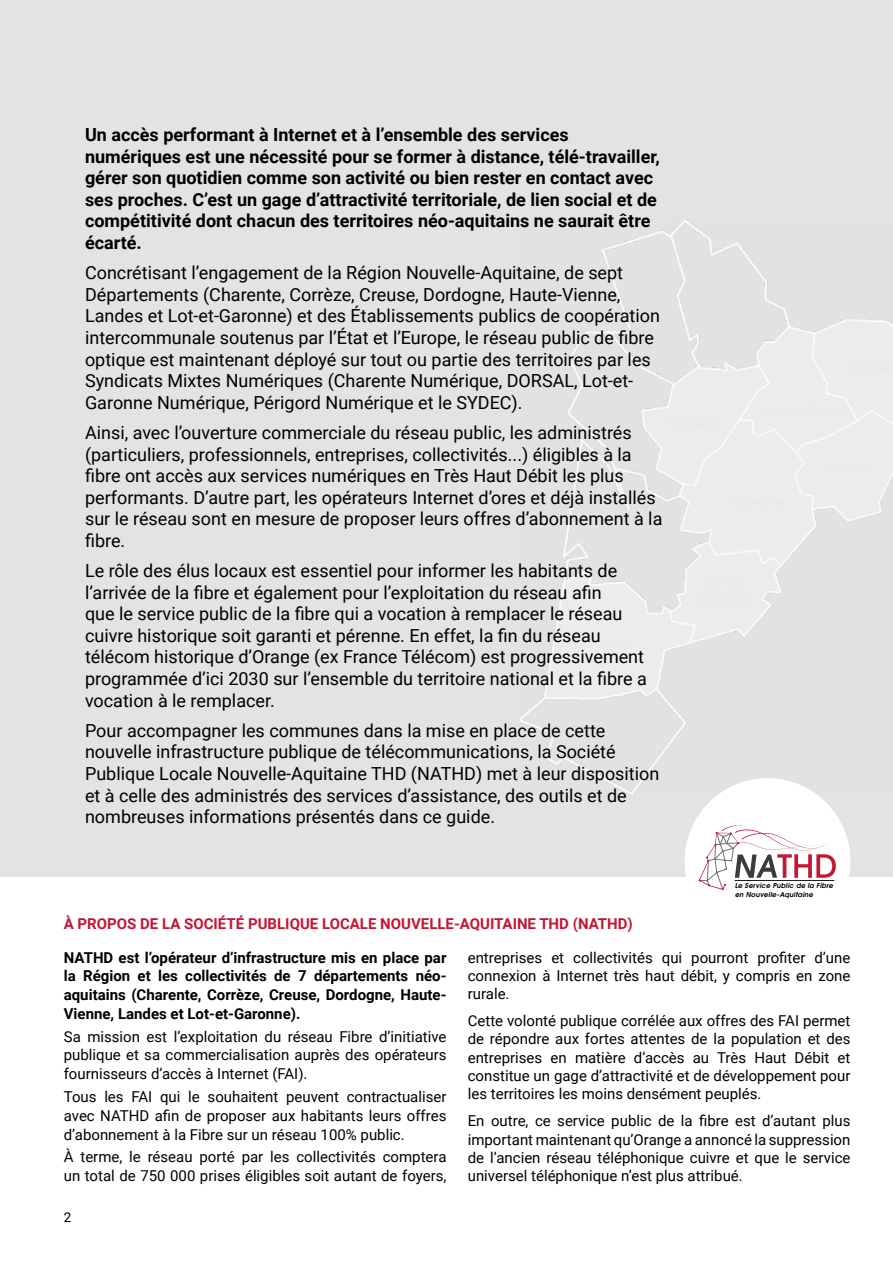
<style>
.page{position:relative;width:893px;height:1263px;background:#fff}
.page>*{position:absolute;margin:0;border:0;box-sizing:border-box;transform-origin:0 0}
.t1{font:18px/21.6px "Roboto";color:#000}
.t2{font:700 18px/21.6px "Roboto";color:#000}
.t3{font:15px/18.3px "Roboto";color:#000;text-align:justify}
.t4{font:700 15px/18.8px "Roboto";color:#000;text-align:justify}
.t5{font:700 15px "Roboto";color:#c31632}
.t6{font:13.5px "Roboto";color:#000}
.t7{font:italic 700 6.9px/8.2px "Te X Gyre Adventor";letter-spacing:.03em;color:#000}
</style>
<div class="page">
<div style="left:0;top:0;width:893px;height:876px;background:#e3e3e3"></div>
<img style="left:520px;top:220px;width:373px;height:575px">
<div style="left:685px;top:778px;width:165px;height:166px;background:#fff;border-radius:50%"></div>
<svg style="left:699px;top:825px;width:137px;height:65px"></svg>
<p class="t2" style="left:85px;top:123px;width:576px">Un accès performant à Internet et à l’ensemble des services numériques est une nécessité pour se former à distance, télé-travailler, gérer son quotidien comme son activité ou bien rester en contact avec ses proches. C’est un gage d’attractivité territoriale, de lien social et de compétitivité dont chacun des territoires néo-aquitains ne saurait être écarté.</p>
<p class="t1" style="left:85px;top:261px;width:576px">Concrétisant l’engagement de la Région Nouvelle-Aquitaine, de sept Départements (Charente, Corrèze, Creuse, Dordogne, Haute-Vienne, Landes et Lot-et-Garonne) et des Établissements publics de coopération intercommunale soutenus par l’État et l’Europe, le réseau public de fibre optique est maintenant déployé sur tout ou partie des territoires par les Syndicats Mixtes Numériques (Charente Numérique, DORSAL, Lot-et-Garonne Numérique, Périgord Numérique et le SYDEC).</p>
<p class="t1" style="left:85px;top:421px;width:579px">Ainsi, avec l’ouverture commerciale du réseau public, les administrés (particuliers, professionnels, entreprises, collectivités...) éligibles à la fibre ont accès aux services numériques en Très Haut Débit les plus performants. D’autre part, les opérateurs Internet d’ores et déjà installés sur le réseau sont en mesure de proposer leurs offres d’abonnement à la fibre.</p>
<p class="t1" style="left:85px;top:559px;width:563px">Le rôle des élus locaux est essentiel pour informer les habitants de l’arrivée de la fibre et également pour l’exploitation du réseau afin<br>que le service public de la fibre qui a vocation à remplacer le réseau cuivre historique soit garanti et pérenne. En effet, la fin du réseau télécom historique d’Orange (ex France Télécom) est progressivement programmée d’ici 2030 sur l’ensemble du territoire national et la fibre a vocation à le remplacer.</p>
<p class="t1" style="left:85px;top:719px;width:576px">Pour accompagner les communes dans la mise en place de cette nouvelle infrastructure publique de télécommunications, la Société Publique Locale Nouvelle-Aquitaine THD (NATHD) met à leur disposition et à celle des administrés des services d’assistance, des outils et de nombreuses informations présentés dans ce guide.</p>
<p class="t5" style="left:64px;top:913px;width:571px">À PROPOS DE LA SOCIÉTÉ PUBLIQUE LOCALE NOUVELLE-AQUITAINE THD (NATHD)</p>
<p class="t7" style="left:735px;top:881px;width:100px">Le Service Public de la Fibre en Nouvelle-Aquitaine</p>
<p class="t4" style="left:64px;top:947px;width:384px">NATHD est l’opérateur d’infrastructure mis en place par la Région et les collectivités de 7 départements néo&shy;aquitains (Charente, Corrèze, Creuse, Dordogne, Haute-Vienne, Landes et Lot-et-Garonne).</p>
<p class="t3" style="left:64px;top:1026px;width:384px;line-height:18.8px">Sa mission est l’exploitation du réseau Fibre d’initiative publique et sa commercialisation auprès des opérateurs fournisseurs d’accès à Internet (FAI).</p>
<p class="t3" style="left:64px;top:1087px;width:384px;line-height:18.8px">Tous les FAI qui le souhaitent peuvent contractualiser avec NATHD afin de proposer aux habitants leurs offres d’abonnement à la Fibre sur un réseau 100% public.</p>
<p class="t3" style="left:64px;top:1147px;width:384px;line-height:18.8px">À terme, le réseau porté par les collectivités comptera un total de 750 000 prises éligibles soit autant de foyers,</p>
<p class="t6" style="left:64px;top:1208px;width:9px">2</p>
<p class="t3" style="left:468px;top:948px;width:384px">entreprises et collectivités qui pourront profiter d’une connexion à Internet très haut débit, y compris en zone rurale.</p>
<p class="t3" style="left:468px;top:1011px;width:384px">Cette volonté publique corrélée aux offres des FAI permet de répondre aux fortes attentes de la population et des entreprises en matière d’accès au Très Haut Débit et constitue un gage d’attractivité et de développement pour les territoires les moins densément peuplés.</p>
<p class="t3" style="left:468px;top:1111px;width:384px">En outre, ce service public de la fibre est d’autant plus important maintenant qu’Orange a annoncé la suppression de l’ancien réseau téléphonique cuivre et que le service universel téléphonique n’est plus attribué.</p>
</div>
